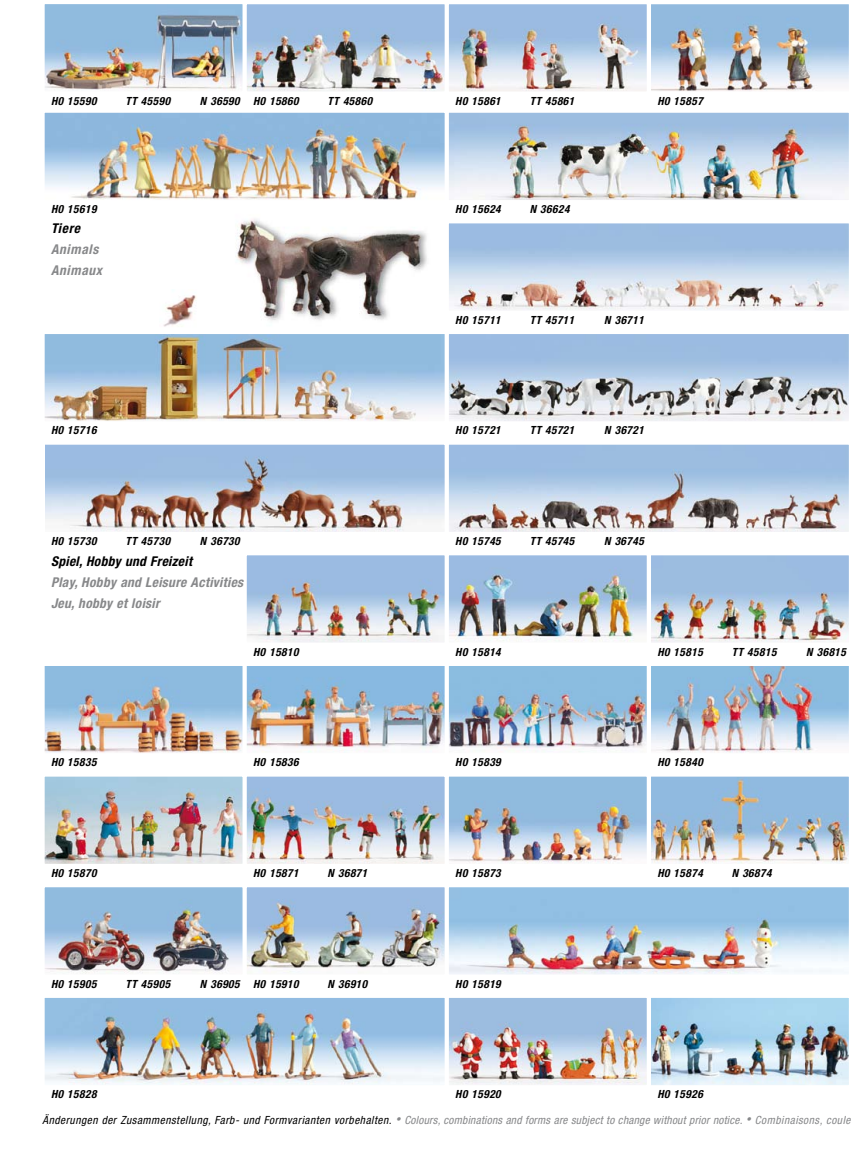
<style>
.page{position:relative;width:851px;height:1149px;background:#fff}
.page>*{position:absolute;margin:0;border:0;box-sizing:border-box;transform-origin:0 0}
.t1{font:italic 700 condensed 13.5px/21px "Helvetica Neue";color:#87888a}
.t2{font:italic 700 condensed 13.5px "Helvetica Neue";color:#000}
.t3{font:italic 700 condensed 11.25px "Helvetica Neue";color:#000}
.t4{font:italic condensed 11.25px "Helvetica Neue";color:#87888a}
.s1{color:#000}
.s2{font-weight:700;font-size:18px}
</style>
<div class="page">
<img style="left:651px;top:777px;width:196px;height:85px">
<div style="left:648px;top:774px;width:202px;height:91px;border:2px solid #fff"></div>
<img style="left:237px;top:219px;width:190px;height:102px">
<img style="left:163px;top:295px;width:34px;height:32px">
<img style="left:449px;top:224px;width:398px;height:86px">
<div style="left:446px;top:221px;width:404px;height:92px;border:2px solid #fff"></div>
<img style="left:46px;top:335px;width:397px;height:85px">
<div style="left:43px;top:332px;width:403px;height:91px;border:2px solid #fff"></div>
<img style="left:449px;top:335px;width:398px;height:85px">
<div style="left:446px;top:332px;width:404px;height:91px;border:2px solid #fff"></div>
<img style="left:46px;top:445px;width:397px;height:86px">
<div style="left:43px;top:442px;width:403px;height:92px;border:2px solid #fff"></div>
<img style="left:449px;top:445px;width:398px;height:86px">
<div style="left:446px;top:442px;width:404px;height:92px;border:2px solid #fff"></div>
<img style="left:651px;top:998px;width:196px;height:85px">
<div style="left:648px;top:995px;width:202px;height:91px;border:2px solid #fff"></div>
<img style="left:46px;top:114px;width:397px;height:85px">
<div style="left:43px;top:111px;width:403px;height:91px;border:2px solid #fff"></div>
<img style="left:449px;top:114px;width:398px;height:85px">
<div style="left:446px;top:111px;width:404px;height:91px;border:2px solid #fff"></div>
<img style="left:247px;top:5px;width:196px;height:86px">
<div style="left:244px;top:2px;width:202px;height:92px;border:2px solid #fff"></div>
<img style="left:449px;top:5px;width:196px;height:86px">
<div style="left:446px;top:2px;width:202px;height:92px;border:2px solid #fff"></div>
<img style="left:46px;top:5px;width:195px;height:85px">
<div style="left:43px;top:2px;width:201px;height:91px;border:2px solid #fff"></div>
<img style="left:651px;top:5px;width:196px;height:86px">
<div style="left:648px;top:2px;width:202px;height:92px;border:2px solid #fff"></div>
<img style="left:46px;top:666px;width:195px;height:86px">
<div style="left:43px;top:663px;width:201px;height:92px;border:2px solid #fff"></div>
<img style="left:247px;top:666px;width:196px;height:86px">
<div style="left:244px;top:663px;width:202px;height:92px;border:2px solid #fff"></div>
<img style="left:46px;top:887px;width:195px;height:86px">
<div style="left:43px;top:884px;width:201px;height:92px;border:2px solid #fff"></div>
<img style="left:247px;top:556px;width:196px;height:85px">
<div style="left:244px;top:553px;width:202px;height:91px;border:2px solid #fff"></div>
<img style="left:449px;top:556px;width:196px;height:85px">
<div style="left:446px;top:553px;width:202px;height:91px;border:2px solid #fff"></div>
<img style="left:651px;top:556px;width:196px;height:85px">
<div style="left:648px;top:553px;width:202px;height:91px;border:2px solid #fff"></div>
<img style="left:247px;top:777px;width:196px;height:85px">
<div style="left:244px;top:774px;width:202px;height:91px;border:2px solid #fff"></div>
<img style="left:46px;top:777px;width:195px;height:85px">
<div style="left:43px;top:774px;width:201px;height:91px;border:2px solid #fff"></div>
<img style="left:449px;top:777px;width:196px;height:85px">
<div style="left:446px;top:774px;width:202px;height:91px;border:2px solid #fff"></div>
<img style="left:449px;top:666px;width:196px;height:86px">
<div style="left:446px;top:663px;width:202px;height:92px;border:2px solid #fff"></div>
<img style="left:651px;top:666px;width:196px;height:86px">
<img style="left:247px;top:887px;width:196px;height:86px">
<div style="left:244px;top:884px;width:202px;height:92px;border:2px solid #fff"></div>
<img style="left:449px;top:887px;width:398px;height:86px">
<div style="left:446px;top:884px;width:404px;height:92px;border:2px solid #fff"></div>
<img style="left:449px;top:998px;width:196px;height:85px">
<div style="left:446px;top:995px;width:202px;height:91px;border:2px solid #fff"></div>
<img style="left:46px;top:998px;width:397px;height:85px">
<div style="left:43px;top:995px;width:403px;height:91px;border:2px solid #fff"></div>
<p class="t3" style="left:51px;top:94px;width:50px">H0 15590</p>
<p class="t3" style="left:125px;top:94px;width:49px">TT 45590</p>
<p class="t3" style="left:200px;top:94px;width:103px">N 36590 H0 15860</p>
<p class="t3" style="left:327px;top:94px;width:49px">TT 45860</p>
<p class="t3" style="left:455px;top:94px;width:50px">H0 15861</p>
<p class="t3" style="left:529px;top:94px;width:49px">TT 45861</p>
<p class="t3" style="left:657px;top:94px;width:50px">H0 15857</p>
<p class="t3" style="left:51px;top:202px;width:50px">H0 15619</p>
<p class="t3" style="left:455px;top:202px;width:50px">H0 15624</p>
<p class="t3" style="left:529px;top:202px;width:44px">N 36624</p>
<p class="t2" style="left:51px;top:220px;width:34px">Tiere</p>
<p class="t1" style="left:51px;top:238px;width:56px">Animals<br>Animaux</p>
<p class="t3" style="left:455px;top:313px;width:50px">H0 15711</p>
<p class="t3" style="left:529px;top:313px;width:49px">TT 45711</p>
<p class="t3" style="left:604px;top:313px;width:44px">N 36711</p>
<p class="t3" style="left:51px;top:423px;width:50px">H0 15716</p>
<p class="t3" style="left:455px;top:423px;width:50px">H0 15721</p>
<p class="t3" style="left:529px;top:423px;width:49px">TT 45721</p>
<p class="t3" style="left:604px;top:423px;width:44px">N 36721</p>
<p class="t3" style="left:51px;top:534px;width:50px">H0 15730</p>
<p class="t3" style="left:125px;top:534px;width:49px">TT 45730</p>
<p class="t3" style="left:200px;top:534px;width:44px">N 36730</p>
<p class="t3" style="left:455px;top:534px;width:50px">H0 15745</p>
<p class="t3" style="left:529px;top:534px;width:49px">TT 45745</p>
<p class="t3" style="left:604px;top:534px;width:44px">N 36745</p>
<p class="t2" style="left:51px;top:552px;width:146px">Spiel,Hobby und Freizeit</p>
<p class="t1" style="left:51px;top:571px;width:197px">Play,Hobby and Leisure Activities<br>Jeu,hobby et loisir</p>
<p class="t3" style="left:253px;top:644px;width:50px">H0 15810</p>
<p class="t3" style="left:455px;top:644px;width:50px">H0 15814</p>
<p class="t3" style="left:657px;top:644px;width:50px">H0 15815</p>
<p class="t3" style="left:731px;top:644px;width:49px">TT 45815</p>
<p class="t3" style="left:806px;top:644px;width:44px">N 36815</p>
<p class="t3" style="left:51px;top:755px;width:50px">H0 15835</p>
<p class="t3" style="left:253px;top:755px;width:50px">H0 15836</p>
<p class="t3" style="left:455px;top:755px;width:50px">H0 15839</p>
<p class="t3" style="left:657px;top:754px;width:50px">H0 15840</p>
<p class="t3" style="left:51px;top:865px;width:50px">H0 15870</p>
<p class="t3" style="left:253px;top:865px;width:50px">H0 15871</p>
<p class="t3" style="left:327px;top:865px;width:44px">N 36871</p>
<p class="t3" style="left:455px;top:865px;width:50px">H0 15873</p>
<p class="t3" style="left:657px;top:865px;width:50px">H0 15874</p>
<p class="t3" style="left:731px;top:865px;width:44px">N 36874</p>
<p class="t3" style="left:51px;top:976px;width:50px">H0 15905</p>
<p class="t3" style="left:125px;top:976px;width:49px">TT 45905</p>
<p class="t3" style="left:200px;top:976px;width:44px">N 36905</p>
<p class="t3" style="left:253px;top:976px;width:50px">H0 15910</p>
<p class="t3" style="left:327px;top:976px;width:44px">N 36910</p>
<p class="t3" style="left:455px;top:976px;width:50px">H0 15819</p>
<p class="t3" style="left:51px;top:1087px;width:50px">H0 15828</p>
<p class="t3" style="left:455px;top:1087px;width:50px">H0 15920</p>
<p class="t3" style="left:657px;top:1087px;width:50px">H0 15926</p>
<p class="t4" style="left:43px;top:1112px;width:812px"><span class="s1">Änderungen der Zusammenstellung, Farb- und Formvarianten vorbehalten.</span> <span class="s2">·</span> Colours,combinations and forms are subject to change without prior notice. <span class="s2">·</span> Combinaisons, coule</p>
</div>
